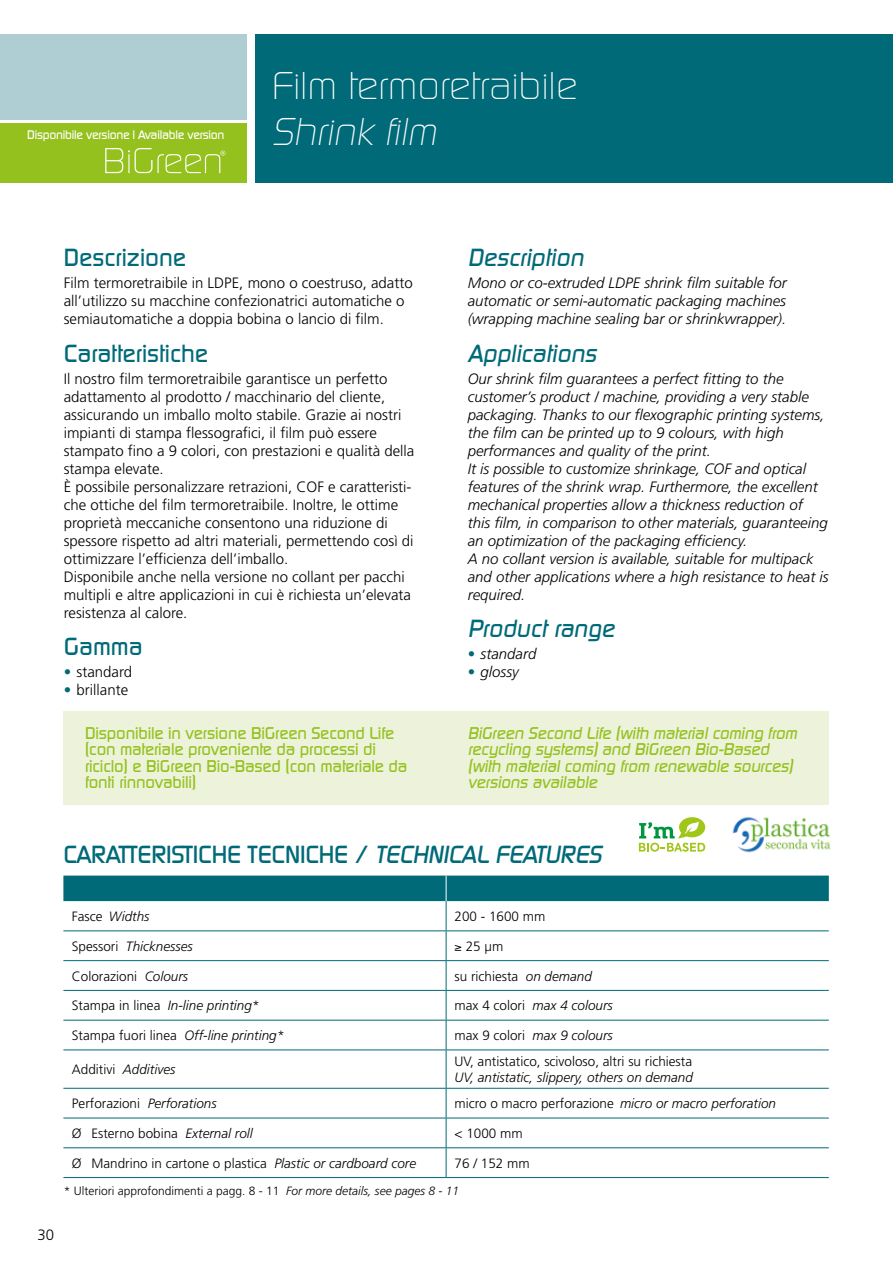
<style>
.page{position:relative;width:893px;height:1263px;background:#fff}
.page>*{position:absolute;margin:0;border:0;box-sizing:border-box;transform-origin:0 0}
.t1{font:37.5px "Digital Serial";letter-spacing:.01em;color:#fff}
.t2{font:italic 37.5px "Digital Serial";letter-spacing:.01em;color:#fff}
.t3{font:700 24px "Digital Serial";color:#006a78}
.t4{font:italic 700 24px "Digital Serial";color:#006a78}
.t5{font:italic 700 16.5px/16.5px "Digital Serial";letter-spacing:-.01em;color:#95c11f}
.t6{font:700 16.5px/16.5px "Digital Serial";letter-spacing:-.01em;color:#95c11f}
.t7{font:300 15px/18px "Frutiger";color:#000}
.t8{font:italic 300 15px/18px "Frutiger";color:#000;text-align:justify}
.t9{font:300 13.5px "Frutiger";color:#000}
.t10{font:italic 300 13.5px "Frutiger";color:#000}
.t11{font:300 12px "Frutiger";color:#000}
.t12{font:700 12px "Digital Serial";letter-spacing:-.02em;color:#fff}
.s1{color:#006a78}
.s2{font-style:normal;color:#006a78}
.s3{font-style:italic}
.s4{font-style:normal}
</style>
<div class="page">
<div style="left:255px;top:34px;width:638px;height:149px;background:#006a78"></div>
<svg style="left:63px;top:875px;width:766px;height:174px"></svg>
<hr style="left:446px;top:1020px;width:383px;height:1px;background:#006a78">
<hr style="left:63px;top:1049px;width:383px;height:1px;background:#006a78">
<hr style="left:446px;top:1050px;width:1px;height:38px;background:#006a78">
<hr style="left:446px;top:1049px;width:383px;height:1px;background:#006a78">
<hr style="left:63px;top:1088px;width:383px;height:1px;background:#006a78">
<hr style="left:446px;top:1088px;width:383px;height:1px;background:#006a78">
<hr style="left:63px;top:1118px;width:383px;height:1px;background:#006a78">
<hr style="left:446px;top:1118px;width:383px;height:1px;background:#006a78">
<hr style="left:63px;top:1147px;width:383px;height:1px;background:#006a78">
<hr style="left:63px;top:1177px;width:383px;height:1px;background:#006a78">
<svg style="left:446px;top:1089px;width:1px;height:88px"></svg>
<hr style="left:446px;top:1147px;width:383px;height:1px;background:#006a78">
<hr style="left:446px;top:1177px;width:383px;height:1px;background:#006a78">
<div style="left:0;top:34px;width:247px;height:85px;background:#afced4"></div>
<div style="left:64px;top:711px;width:765px;height:93px;background:#ecf3da"></div>
<div style="left:0;top:123px;width:247px;height:60px;background:#95c11f"></div>
<svg style="left:105px;top:148px;width:120px;height:25px"></svg>
<img style="left:732px;top:817px;width:99px;height:36px">
<svg style="left:639px;top:817px;width:66px;height:35px"></svg>
<p class="t12" style="left:27px;top:128px;width:199px">Disponibile versione | Available version</p>
<h1 class="t1" style="left:272px;top:64px;width:306px">Film termoretraibile</h1>
<h1 class="t2" style="left:272px;top:110px;width:166px">Shrink film</h1>
<h2 class="t3" style="left:64px;top:244px;width:124px">Descrizione</h2>
<p class="t7" style="left:64px;top:274px;width:350px">Film termoretraibile in LDPE, mono o coestruso, adatto all’utilizzo su macchine confezionatrici automatiche o semiautomatiche a doppia bobina o lancio di film.</p>
<h2 class="t3" style="left:64px;top:339px;width:146px">Caratteristiche</h2>
<p class="t7" style="left:64px;top:370px;width:352px">Il nostro film termoretraibile garantisce un perfetto adattamento al prodotto / macchinario del cliente, assicurando un imballo molto stabile. Grazie ai nostri impianti di stampa flessografici, il film può essere stampato fino a 9 colori, con prestazioni e qualità della stampa elevate.<br>È possibile personalizzare retrazioni, COF e caratteristi&shy;che ottiche del film termoretraibile. Inoltre, le ottime proprietà meccaniche consentono una riduzione di spessore rispetto ad altri materiali, permettendo così di ottimizzare l’efficienza dell’imballo.<br>Disponibile anche nella versione no collant per pacchi multipli e altre applicazioni in cui è richiesta un’elevata resistenza al calore.</p>
<h2 class="t3" style="left:64px;top:633px;width:80px">Gamma</h2>
<p class="t7" style="left:64px;top:663px;width:70px"><span class="s1">•</span> standard</p>
<p class="t7" style="left:64px;top:681px;width:66px"><span class="s1">•</span> brillante</p>
<h2 class="t4" style="left:468px;top:244px;width:117px">Description</h2>
<p class="t8" style="left:468px;top:274px;width:321px">Mono or co-extruded LDPE shrink film suitable for automatic or semi-automatic packaging machines (wrapping machine sealing bar or shrinkwrapper).</p>
<h2 class="t4" style="left:468px;top:339px;width:130px">Applications</h2>
<p class="t8" style="left:468px;top:370px;width:362px;text-align:left">Our shrink film guarantees a perfect fitting to the customer’s product / machine, providing a very stable packaging. Thanks to our flexographic printing systems, the film can be printed up to 9 colours, with high performances and quality of the print.<br>It is possible to customize shrinkage, COF and optical features of the shrink wrap. Furthermore, the excellent mechanical properties allow a thickness reduction of this film, in comparison to other materials, guaranteeing an optimization of the packaging efficiency.<br>A no collant version is available, suitable for multipack and other applications where a high resistance to heat is required.</p>
<h2 class="t4" style="left:468px;top:615px;width:148px">Product range</h2>
<p class="t8" style="left:468px;top:645px;width:70px"><span class="s2">•</span> standard</p>
<p class="t8" style="left:468px;top:663px;width:53px"><span class="s2">•</span> glossy</p>
<p class="t6" style="left:85px;top:725px;width:324px">Disponibile in versione BiGreen Second Life (con materiale proveniente da processi di riciclo) e BiGreen Bio-Based (con materiale da fonti rinnovabili)</p>
<p class="t5" style="left:468px;top:725px;width:331px">BiGreen Second Life (with material coming from recycling systems) and BiGreen Bio-Based (with material coming from renewable sources) versions available</p>
<h2 class="t3" style="left:63px;top:840px;width:540px">CARATTERISTICHE TECNICHE / <span class="s3">TECHNICAL FEATURES</span></h2>
<p class="t10" style="left:72px;top:909px;width:79px"><span class="s4">Fasce</span> Widths</p>
<p class="t9" style="left:455px;top:909px;width:92px">200 - 1600 mm</p>
<p class="t10" style="left:72px;top:938px;width:122px"><span class="s4">Spessori</span> Thicknesses</p>
<p class="t9" style="left:455px;top:938px;width:50px">≥ 25 µm</p>
<p class="t9" style="left:72px;top:968px;width:118px">Colorazioni <span class="s3">Colours</span></p>
<p class="t9" style="left:455px;top:968px;width:139px">su richiesta <span class="s3">on demand</span></p>
<p class="t10" style="left:72px;top:998px;width:189px"><span class="s4">Stampa in linea</span> In-line printing*</p>
<p class="t10" style="left:455px;top:998px;width:160px"><span class="s4">max 4 colori</span> max 4 colours</p>
<p class="t10" style="left:72px;top:1028px;width:214px"><span class="s4">Stampa fuori linea</span> Off-line printing*</p>
<p class="t10" style="left:455px;top:1028px;width:160px"><span class="s4">max 9 colori</span> max 9 colours</p>
<p class="t10" style="left:72px;top:1062px;width:105px"><span class="s4">Additivi</span> Additives</p>
<p class="t9" style="left:455px;top:1054px;width:239px">UV, antistatico, scivoloso, altri su richiesta</p>
<p class="t10" style="left:455px;top:1070px;width:240px">UV, antistatic, slippery, others on demand</p>
<p class="t9" style="left:72px;top:1096px;width:146px">Perforazioni <span class="s3">Perforations</span></p>
<p class="t9" style="left:455px;top:1096px;width:323px">micro o macro perforazione <span class="s3">micro or macro perforation</span></p>
<p class="t9" style="left:72px;top:1126px;width:183px">Ø Esterno bobina <span class="s3">External roll</span></p>
<p class="t9" style="left:455px;top:1126px;width:70px">&lt; 1000 mm</p>
<p class="t9" style="left:72px;top:1155px;width:346px">Ø Mandrino in cartone o plastica <span class="s3">Plastic or cardboard core</span></p>
<p class="t9" style="left:455px;top:1155px;width:77px">76 / 152 mm</p>
<p class="t11" style="left:64px;top:1184px;width:397px">* Ulteriori approfondimenti a pagg. 8 - 11 <span class="s3">For more details, see pages 8 - 11</span></p>
<p class="t7" style="left:38px;top:1225px;width:18px">30</p>
</div>
